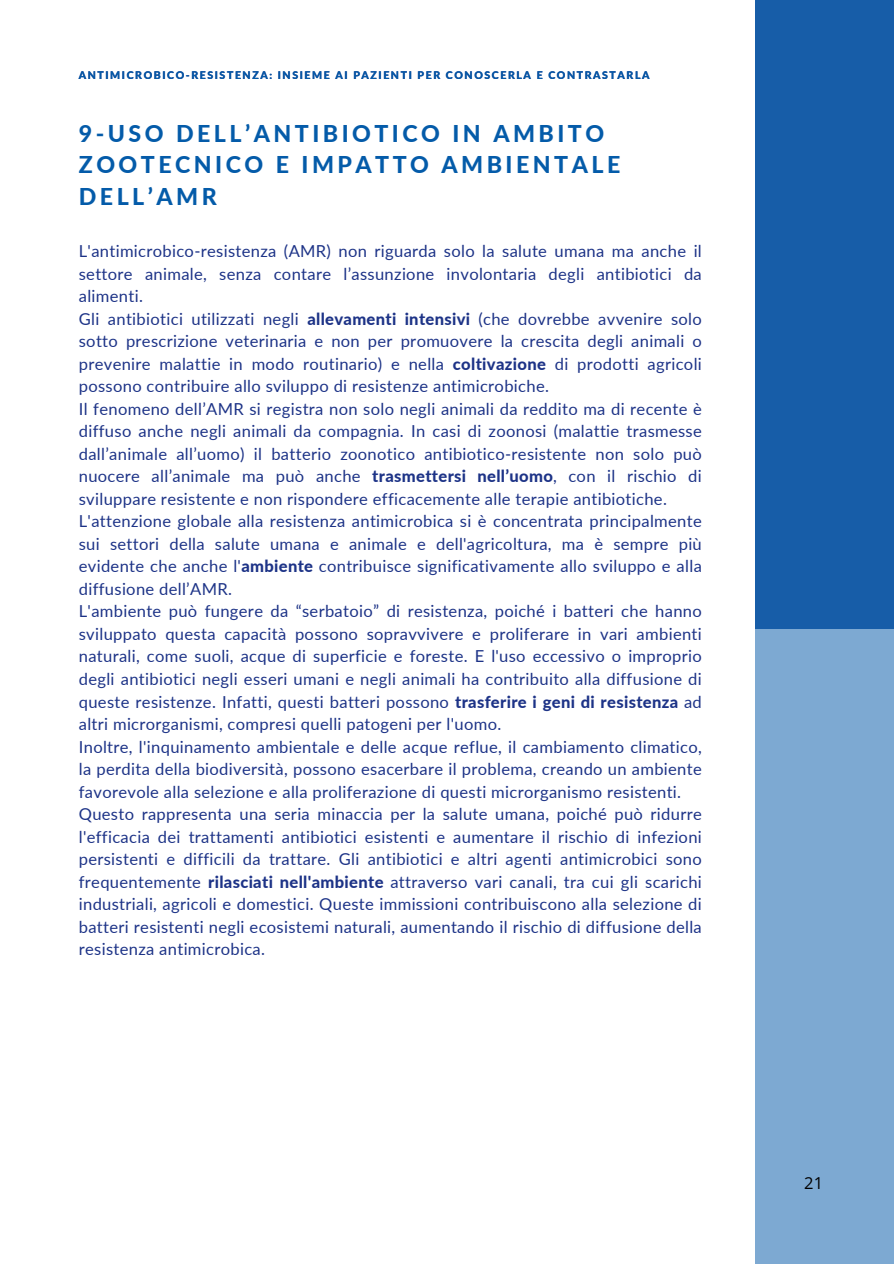
<style>
.page{position:relative;width:894px;height:1264px;background:#fff}
.page>*{position:absolute;margin:0;border:0;box-sizing:border-box;transform-origin:0 0}
.t1{font:800 23.1px/31.5px "Lato";letter-spacing:.15em;color:#045ba9}
.t2{font:16.5px/22.5px "Lato";letter-spacing:.02em;color:#1d3387}
.t3{font:16.5px "Open Sans";color:#000}
.t4{font:800 10.5px "Lato";letter-spacing:.15em;color:#045ba9}
.s1{font-weight:800}
</style>
<div class="page">
<div style="left:755px;top:0;width:138px;height:629px;background:#175da8"></div>
<div style="left:755px;top:629px;width:138px;height:634px;background:#7da9d2"></div>
<h1 class="t4" style="left:79px;top:68px;width:572px">ANTIMICROBICO-RESISTENZA: INSIEME AI PAZIENTI PER CONOSCERLA E CONTRASTARLA</h1>
<h2 class="t1" style="left:79px;top:117px;width:543px">9-USO DELL’ANTIBIOTICO IN AMBITO<br>ZOOTECNICO E IMPATTO AMBIENTALE<br>DELL’AMR</h2>
<p class="t2" style="left:79px;top:240px;width:624px">L'antimicrobico-resistenza (AMR) non riguarda solo la salute umana ma anche il settore animale, senza contare l’assunzione involontaria degli antibiotici da alimenti.<br>Gli antibiotici utilizzati negli <span class="s1">allevamenti intensivi</span> (che dovrebbe avvenire solo sotto prescrizione veterinaria e non per promuovere la crescita degli animali o prevenire malattie in modo routinario) e nella <span class="s1">coltivazione</span> di prodotti agricoli possono contribuire allo sviluppo di resistenze antimicrobiche.<br>Il fenomeno dell’AMR si registra non solo negli animali da reddito ma di recente è diffuso anche negli animali da compagnia. In casi di zoonosi (malattie trasmesse dall’animale all’uomo) il batterio zoonotico antibiotico-resistente non solo può nuocere all’animale ma può anche <span class="s1">trasmettersi nell’uomo</span>, con il rischio di sviluppare resistente e non rispondere efficacemente alle terapie antibiotiche.<br>L'attenzione globale alla resistenza antimicrobica si è concentrata principalmente sui settori della salute umana e animale e dell'agricoltura, ma è sempre più evidente che anche l'<span class="s1">ambiente</span> contribuisce significativamente allo sviluppo e alla diffusione dell’AMR.<br>L'ambiente può fungere da “serbatoio” di resistenza, poiché i batteri che hanno sviluppato questa capacità possono sopravvivere e proliferare in vari ambienti naturali, come suoli, acque di superficie e foreste. E l'uso eccessivo o improprio degli antibiotici negli esseri umani e negli animali ha contribuito alla diffusione di queste resistenze. Infatti, questi batteri possono <span class="s1">trasferire i geni di resistenza</span> ad altri microrganismi, compresi quelli patogeni per l'uomo.<br>Inoltre, l'inquinamento ambientale e delle acque reflue, il cambiamento climatico, la perdita della biodiversità, possono esacerbare il problema, creando un ambiente favorevole alla selezione e alla proliferazione di questi microrganismo resistenti.<br>Questo rappresenta una seria minaccia per la salute umana, poiché può ridurre l'efficacia dei trattamenti antibiotici esistenti e aumentare il rischio di infezioni persistenti e difficili da trattare. Gli antibiotici e altri agenti antimicrobici sono frequentemente <span class="s1">rilasciati nell'ambiente</span> attraverso vari canali, tra cui gli scarichi industriali, agricoli e domestici. Queste immissioni contribuiscono alla selezione di batteri resistenti negli ecosistemi naturali, aumentando il rischio di diffusione della resistenza antimicrobica.</p>
<p class="t3" style="left:804px;top:1171px;width:20px">21</p>
</div>
